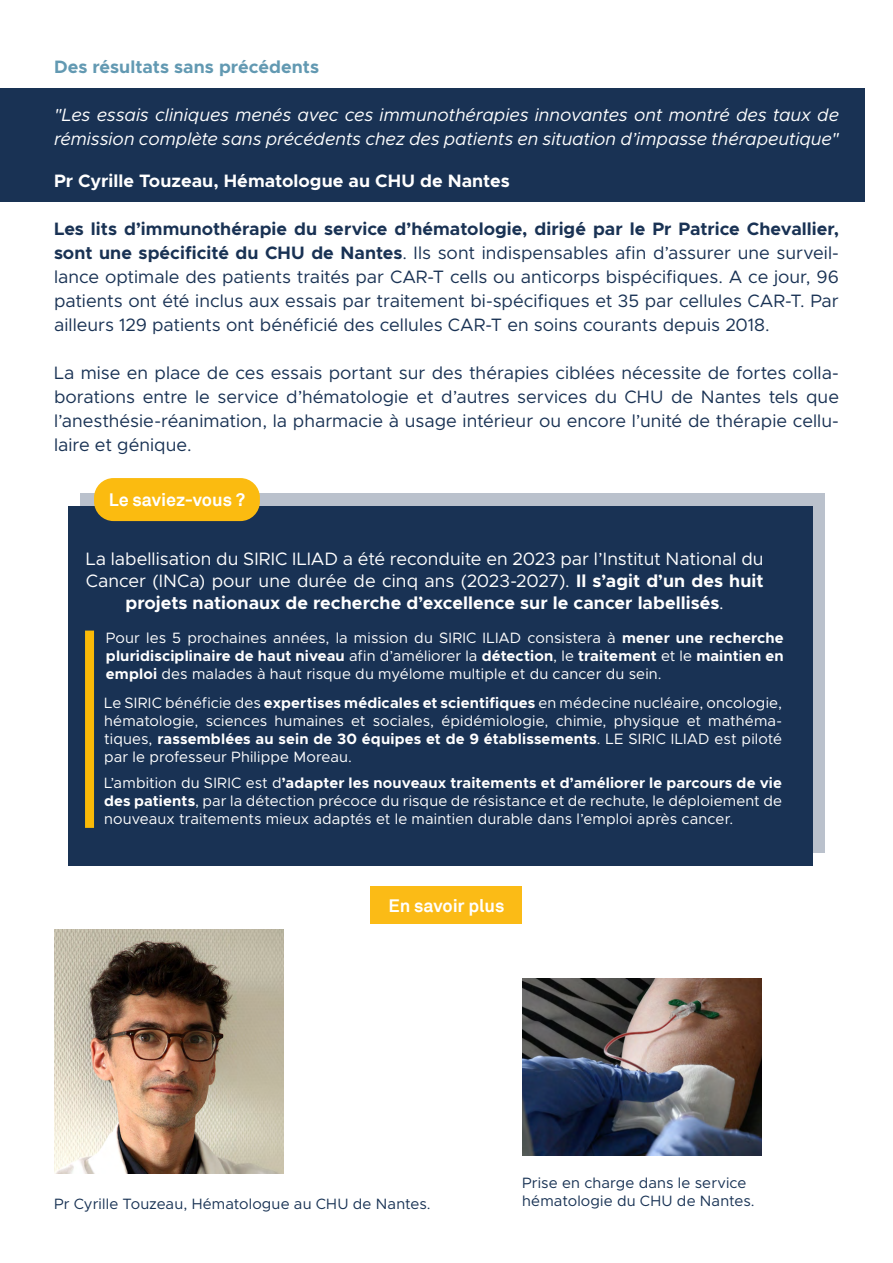
<style>
.page{position:relative;width:893px;height:1263px;background:#fff}
.page>*{position:absolute;margin:0;border:0;box-sizing:border-box;transform-origin:0 0}
.t1{font:18px/24px "Metropolis";color:#193254;text-align:justify}
.t2{font:18px/21.6px "Metropolis";color:#fff;text-align:center}
.t3{font:italic 18px/24px "Metropolis";letter-spacing:-.005em;color:#fff}
.t4{font:700 18px "Metropolis";letter-spacing:.005em;color:#fff}
.t5{font:700 18px "Metropolis";color:#6299b2}
.t6{font:700 18px "Akkurat";letter-spacing:-.005em;color:#fff}
.t7{font:15px/18px "Metropolis";letter-spacing:.01em;color:#fff;text-align:justify}
.t8{font:15px/18px "Metropolis";letter-spacing:.005em;color:#183254}
.s1{font-weight:700}
</style>
<div class="page">
<div style="left:0;top:89px;width:865px;height:113px;background:#193254"></div>
<div style="left:80px;top:493px;width:744px;height:359px;background:#bac1cc"></div>
<div style="left:69px;top:507px;width:744px;height:359px;background:#193254"></div>
<div style="left:96px;top:479px;width:162px;height:41px;background:#fbbb10;border-radius:18px"></div>
<div style="left:94px;top:478px;width:166px;height:43px;border:3px solid #fbbb10;border-radius:18px"></div>
<div style="left:85px;top:630px;width:9px;height:198px;background:#fbba07"></div>
<div style="left:371px;top:886px;width:151px;height:38px;background:#fbbb16"></div>
<img style="left:522px;top:978px;width:239px;height:178px">
<img style="left:54px;top:930px;width:229px;height:244px">
<p class="t5" style="left:54px;top:55px;width:267px">Des résultats sans précédents</p>
<p class="t3" style="left:54px;top:102px;width:787px">"Les essais cliniques menés avec ces immunothérapies innovantes ont montré des taux de rémission complète sans précédents chez des patients en situation d’impasse thérapeutique"</p>
<p class="t4" style="left:54px;top:169px;width:457px">Pr Cyrille Touzeau, Hématologue au CHU de Nantes</p>
<p class="t1" style="left:54px;top:216px;width:786px"><span class="s1">Les lits d’immunothérapie du service d’hématologie, dirigé par le Pr Patrice Chevallier, sont une spécificité du CHU de Nantes</span>. Ils sont indispensables afin d’assurer une surveil&shy;lance optimale des patients traités par CAR-T cells ou anticorps bispécifiques. A ce jour, 96 patients ont été inclus aux essais par traitement bi-spécifiques et 35 par cellules CAR-T. Par ailleurs 129 patients ont bénéficié des cellules CAR-T en soins courants depuis 2018.</p>
<p class="t1" style="left:54px;top:360px;width:786px">La mise en place de ces essais portant sur des thérapies ciblées nécessite de fortes colla&shy;borations entre le service d’hématologie et d’autres services du CHU de Nantes tels que l’anesthésie-réanimation, la pharmacie à usage intérieur ou encore l’unité de thérapie cellu&shy;laire et génique.</p>
<p class="t6" style="left:109px;top:488px;width:138px">Le saviez-vous ?</p>
<p class="t2" style="left:86px;top:548px;width:679px">La labellisation du SIRIC ILIAD a été reconduite en 2023 par l’Institut National du<br>Cancer (INCa) pour une durée de cinq ans (2023-2027). <span class="s1">Il s’agit d’un des huit projets nationaux de recherche d’excellence sur le cancer labellisés</span>.</p>
<p class="t7" style="left:106px;top:628px;width:679px">Pour les 5 prochaines années, la mission du SIRIC ILIAD consistera à <span class="s1">mener une recherche pluridisciplinaire de haut niveau</span> afin d’améliorer la <span class="s1">détection</span>, le <span class="s1">traitement</span> et le <span class="s1">maintien en emploi</span> des malades à haut risque du myélome multiple et du cancer du sein.</p>
<p class="t7" style="left:104px;top:694px;width:679px">Le SIRIC bénéficie des <span class="s1">expertises médicales et scientifiques</span> en médecine nucléaire, oncologie, hématologie, sciences humaines et sociales, épidémiologie, chimie, physique et mathéma&shy;tiques, <span class="s1">rassemblées au sein de 30 équipes et de 9 établissements</span>. LE SIRIC ILIAD est piloté par le professeur Philippe Moreau.</p>
<p class="t7" style="left:104px;top:773px;width:679px">L’ambition du SIRIC est d<span class="s1">’adapter les nouveaux traitements et d’améliorer le parcours de vie des patients</span>, par la détection précoce du risque de résistance et de rechute, le déploiement de nouveaux traitements mieux adaptés et le maintien durable dans l’emploi après cancer.</p>
<p class="t6" style="left:389px;top:894px;width:117px">En savoir plus</p>
<p class="t8" style="left:54px;top:1195px;width:378px">Pr Cyrille Touzeau, Hématologue au CHU de Nantes.</p>
<p class="t8" style="left:522px;top:1173px;width:234px">Prise en charge dans le service hématologie du CHU de Nantes.</p>
</div>
